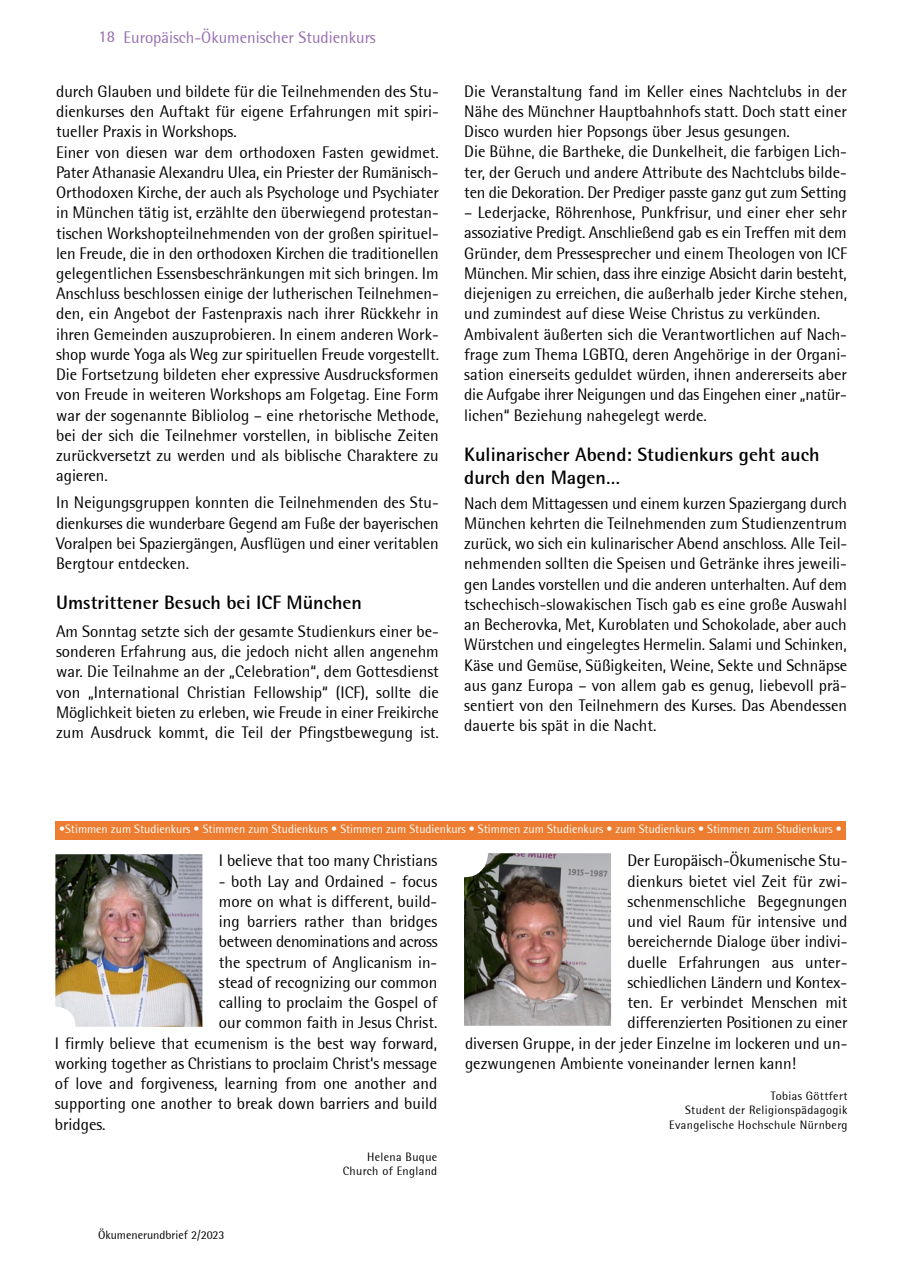
<style>
.page{position:relative;width:902px;height:1272px;background:#fff}
.page>*{position:absolute;margin:0;border:0;box-sizing:border-box;transform-origin:0 0}
.t1{font:700 19.5px/23.4px "Rotis Semi Sans 55";color:#000}
.t2{font:16.5px/20.2px "Rotis Semi Sans";color:#000}
.t3{font:16.5px "Rotis Semi Sans";color:#966ead}
.t4{font:16.5px "Rotis Semi Sans";letter-spacing:-.02em;color:#000}
.t5{font:12px "Rotis Semi Sans";color:#fff}
.t6{font:12px/14.4px "Rotis Semi Sans";letter-spacing:.03em;color:#000;text-align:right}
.t7{font:12px "Rotis Semi Sans";color:#000}
</style>
<div class="page">
<img style="left:464px;top:853px;width:147px;height:173px">
<img style="left:55px;top:854px;width:147px;height:173px">
<div style="left:55px;top:822px;width:791px;height:18px;background:#ed7d31"></div>
<p class="t3" style="left:99px;top:27px;width:279px">18 Europäisch-Ökumenischer Studienkurs</p>
<p class="t2" style="left:56px;top:81px;width:384px">durch Glauben und bildete für die Teilnehmenden des Stu&shy;dienkurses den Auftakt für eigene Erfahrungen mit spiri&shy;tueller Praxis in Workshops.<br>Einer von diesen war dem orthodoxen Fasten gewidmet.<br>Pater Athanasie Alexandru Ulea, ein Priester der Rumänisch-Orthodoxen Kirche, der auch als Psychologe und Psychiater in München tätig ist, erzählte den überwiegend protestan&shy;tischen Workshopteilnehmenden von der großen spirituel&shy;len Freude, die in den orthodoxen Kirchen die traditionellen gelegentlichen Essensbeschränkungen mit sich bringen. Im Anschluss beschlossen einige der lutherischen Teilnehmen&shy;den, ein Angebot der Fastenpraxis nach ihrer Rückkehr in ihren Gemeinden auszuprobieren. In einem anderen Work&shy;shop wurde Yoga als Weg zur spirituellen Freude vorgestellt.<br>Die Fortsetzung bildeten eher expressive Ausdrucksformen von Freude in weiteren Workshops am Folgetag. Eine Form war der sogenannte Bibliolog – eine rhetorische Methode, bei der sich die Teilnehmer vorstellen, in biblische Zeiten zurückversetzt zu werden und als biblische Charaktere zu agieren.</p>
<p class="t2" style="left:56px;top:493px;width:384px;text-align:justify">In Neigungsgruppen konnten die Teilnehmenden des Stu&shy;dienkurses die wunderbare Gegend am Fuße der bayerischen Voralpen bei Spaziergängen, Ausflügen und einer veritablen Bergtour entdecken.</p>
<p class="t1" style="left:56px;top:591px;width:307px">Umstrittener Besuch bei ICF München</p>
<p class="t2" style="left:56px;top:621px;width:384px;text-align:justify">Am Sonntag setzte sich der gesamte Studienkurs einer be&shy;sonderen Erfahrung aus, die jedoch nicht allen angenehm war. Die Teilnahme an der „Celebration“, dem Gottesdienst von „International Christian Fellowship“ (ICF), sollte die Möglichkeit bieten zu erleben, wie Freude in einer Freikirche zum Ausdruck kommt, die Teil der Pfingstbewegung ist.</p>
<p class="t2" style="left:464px;top:81px;width:384px">Die Veranstaltung fand im Keller eines Nachtclubs in der Nähe des Münchner Hauptbahnhofs statt. Doch statt einer Disco wurden hier Popsongs über Jesus gesungen.<br>Die Bühne, die Bartheke, die Dunkelheit, die farbigen Lich&shy;ter, der Geruch und andere Attribute des Nachtclubs bilde&shy;ten die Dekoration. Der Prediger passte ganz gut zum Setting</p>
<p class="t2" style="left:464px;top:202px;width:384px">– Lederjacke, Röhrenhose, Punkfrisur, und einer eher sehr assoziative Predigt. Anschließend gab es ein Treffen mit dem Gründer, dem Pressesprecher und einem Theologen von ICF München. Mir schien, dass ihre einzige Absicht darin besteht, diejenigen zu erreichen, die außerhalb jeder Kirche stehen, und zumindest auf diese Weise Christus zu verkünden.<br>Ambivalent äußerten sich die Verantwortlichen auf Nach&shy;frage zum Thema LGBTQ, deren Angehörige in der Organi&shy;sation einerseits geduldet würden, ihnen andererseits aber die Aufgabe ihrer Neigungen und das Eingehen einer „natür&shy;lichen“ Beziehung nahegelegt werde.</p>
<p class="t1" style="left:464px;top:442px;width:357px">Kulinarischer Abend: Studienkurs geht auch durch den Magen…</p>
<p class="t2" style="left:464px;top:493px;width:385px;text-align:justify">Nach dem Mittagessen und einem kurzen Spaziergang durch München kehrten die Teilnehmenden zum Studienzentrum zurück, wo sich ein kulinarischer Abend anschloss. Alle Teil&shy;nehmenden sollten die Speisen und Getränke ihres jeweili&shy;gen Landes vorstellen und die anderen unterhalten. Auf dem tschechisch-slowakischen Tisch gab es eine große Auswahl an Becherovka, Met, Kuroblaten und Schokolade, aber auch Würstchen und eingelegtes Hermelin. Salami und Schinken, Käse und Gemüse, Süßigkeiten, Weine, Sekte und Schnäpse aus ganz Europa – von allem gab es genug, liebevoll prä&shy;sentiert von den Teilnehmern des Kurses. Das Abendessen dauerte bis spät in die Nacht.</p>
<p class="t5" style="left:59px;top:821px;width:784px">•Stimmen zum Studienkurs • Stimmen zum Studienkurs • Stimmen zum Studienkurs • Stimmen zum Studienkurs • zum Studienkurs • Stimmen zum Studienkurs •</p>
<p class="t2" style="left:219px;top:850px;width:220px">I believe that too many Christians</p>
<p class="t2" style="left:219px;top:871px;width:220px">- both Lay and Ordained - focus</p>
<p class="t2" style="left:219px;top:891px;width:220px">more on what is different, build-</p>
<p class="t2" style="left:219px;top:911px;width:220px">ing barriers rather than bridges</p>
<p class="t4" style="left:219px;top:932px;width:220px">between denominations and across</p>
<p class="t2" style="left:219px;top:952px;width:220px">the spectrum of Anglicanism in-</p>
<p class="t2" style="left:219px;top:972px;width:220px">stead of recognizing our common</p>
<p class="t2" style="left:219px;top:992px;width:220px">calling to proclaim the Gospel of</p>
<p class="t2" style="left:219px;top:1012px;width:220px">our common faith in Jesus Christ.</p>
<p class="t2" style="left:55px;top:1033px;width:384px">I firmly believe that ecumenism is the best way forward,</p>
<p class="t2" style="left:55px;top:1053px;width:384px">working together as Christians to proclaim Christ‘s message</p>
<p class="t2" style="left:55px;top:1073px;width:384px">of love and forgiveness, learning from one another and</p>
<p class="t2" style="left:55px;top:1093px;width:384px">supporting one another to break down barriers and build</p>
<p class="t2" style="left:55px;top:1114px;width:52px">bridges.</p>
<p class="t6" style="left:343px;top:1149px;width:96px">Helena Buque<br>Church of England</p>
<p class="t7" style="left:98px;top:1227px;width:128px">Ökumenerundbrief 2/2023</p>
<p class="t2" style="left:628px;top:850px;width:221px">Der Europäisch-Ökumenische Stu-</p>
<p class="t2" style="left:628px;top:871px;width:221px">dienkurs bietet viel Zeit für zwi-</p>
<p class="t2" style="left:628px;top:891px;width:221px">schenmenschliche Begegnungen</p>
<p class="t2" style="left:628px;top:911px;width:221px">und viel Raum für intensive und</p>
<p class="t2" style="left:628px;top:931px;width:221px">bereichernde Dialoge über indivi-</p>
<p class="t2" style="left:628px;top:952px;width:221px">duelle Erfahrungen aus unter-</p>
<p class="t2" style="left:628px;top:972px;width:221px">schiedlichen Ländern und Kontex-</p>
<p class="t2" style="left:628px;top:992px;width:221px">ten. Er verbindet Menschen mit</p>
<p class="t2" style="left:628px;top:1012px;width:221px">differenzierten Positionen zu einer</p>
<p class="t2" style="left:465px;top:1033px;width:384px">diversen Gruppe, in der jeder Einzelne im lockeren und un-</p>
<p class="t2" style="left:465px;top:1053px;width:333px">gezwungenen Ambiente voneinander lernen kann!</p>
<p class="t6" style="left:669px;top:1088px;width:180px">Tobias Göttfert<br>Student der Religionspädagogik<br>Evangelische Hochschule Nürnberg</p>
</div>
